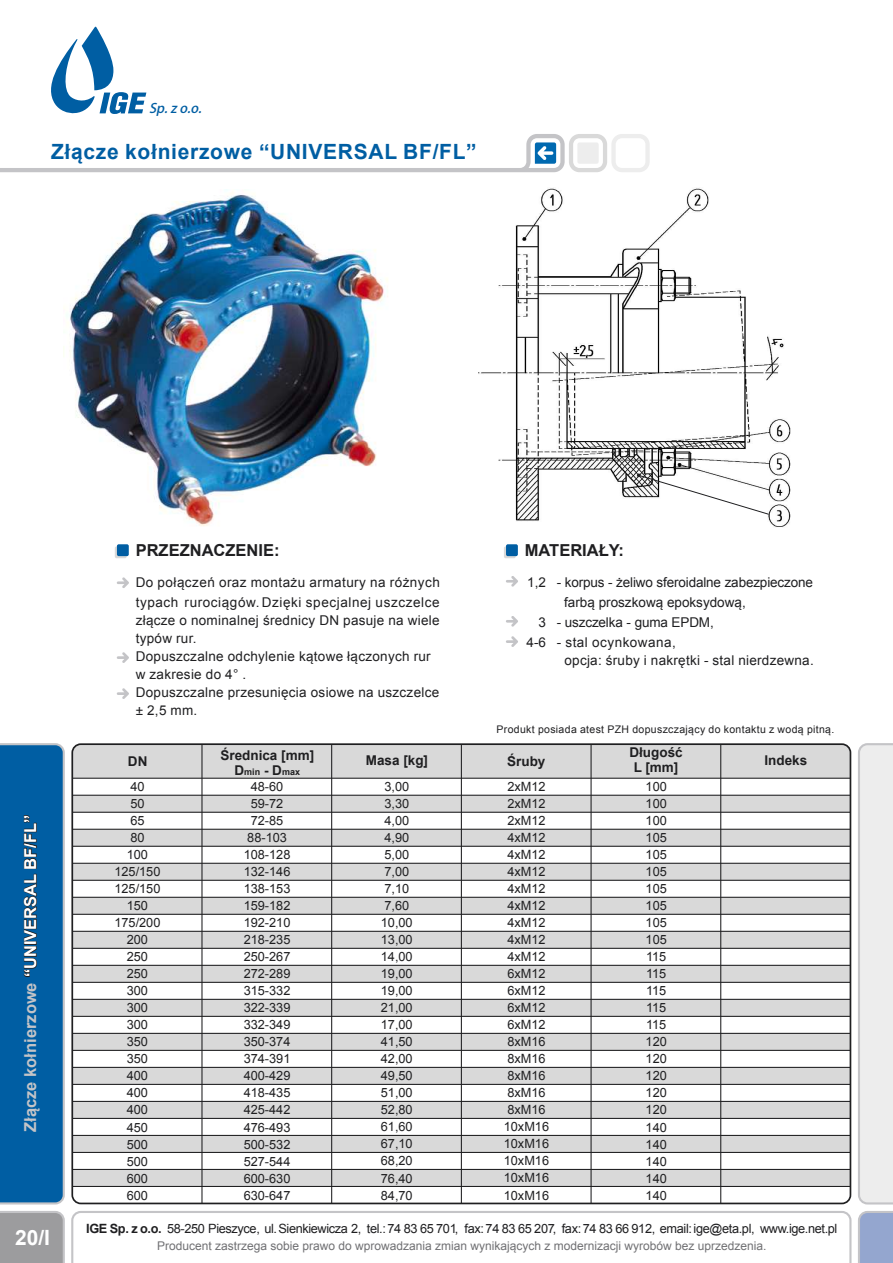
<style>
.page{position:relative;width:893px;height:1263px;background:#fff}
.page>*{position:absolute;margin:0;border:0;box-sizing:border-box;transform-origin:0 0}
.t1{font:700 21px "Arial";letter-spacing:.035em;color:#005ea3}
.t2{font:700 21px "Arial";color:#fff}
.t3{font:700 16.5px "Arial";color:#c4c4c7}
.t4{font:700 16.5px "Arial";color:#1f1f21}
.t5{font:13.5px/18px "Arial";letter-spacing:.02em;color:#1f1f21}
.t6{font:13.5px/20px "Arial";letter-spacing:-.01em;color:#1f1f21}
.t7{font:13.5px/20px "Arial";letter-spacing:.045em;color:#1f1f21}
.t8{font:700 13.5px/15.1px "Arial";color:#1f1f21;text-align:center}
.t9{font:italic 13.05px "Adobe Heiti Std";color:#005ea3}
.t10{font:12.75px/17px "Arial";color:#1f1f21;text-align:center}
.t11{font:12.75px "Arial";letter-spacing:-.03em;color:#1f1f21}
.t12{font:12px "Arial";color:#707073}
.t13{font:10.5px "Arial";letter-spacing:.03em;color:#1f1f21}
.t14{font:700 9px "Arial";color:#1f1f21}
.s1{color:#fff}
.s2{font-size:13.5px}
.s3{font-weight:700}
</style>
<div class="page">
<svg style="left:504px;top:546px;width:12px;height:12px"></svg>
<div style="left:506px;top:544px;width:12px;height:12px;background:#005ea3;border-radius:2px"></div>
<svg style="left:506px;top:576px;width:12px;height:11px"></svg>
<svg style="left:506px;top:616px;width:12px;height:11px"></svg>
<svg style="left:506px;top:636px;width:12px;height:11px"></svg>
<svg style="left:115px;top:546px;width:12px;height:12px"></svg>
<div style="left:117px;top:544px;width:12px;height:12px;background:#005ea3;border-radius:2px"></div>
<svg style="left:117px;top:577px;width:12px;height:11px"></svg>
<svg style="left:117px;top:652px;width:12px;height:11px"></svg>
<svg style="left:117px;top:688px;width:12px;height:11px"></svg>
<svg style="left:0;top:743px;width:893px;height:520px"></svg>
<img style="left:66px;top:189px;width:322px;height:337px">
<svg style="left:51px;top:27px;width:95px;height:87px"></svg>
<svg style="left:0;top:134px;width:650px;height:38px"></svg>
<img style="left:478px;top:188px;width:313px;height:339px">
<svg style="left:637px;top:473px;width:132px;height:42px"></svg>
<p class="t9" style="left:149px;top:102px;width:56px">Sp.z o.o.</p>
<h1 class="t1" style="left:51px;top:143px;width:427px">Złącze kołnierzowe “UNIVERSAL BF/FL”</h1>
<p class="t4" style="left:136px;top:544px;width:145px">PRZEZNACZENIE:</p>
<p class="t7" style="left:136px;top:573px;width:306px">Do połączeń oraz montażu armatury na różnych typach rurociągów. Dzięki specjalnej uszczelce</p>
<p class="t5" style="left:136px;top:612px;width:306px">złącze o nominalnej średnicy DN pasuje na wiele typów rur.<br>Dopuszczalne odchylenie kątowe łączonych rur w zakresie do 4° .<br>Dopuszczalne przesunięcia osiowe na uszczelce ± 2,5 mm.</p>
<p class="t4" style="left:525px;top:544px;width:101px">MATERIAŁY:</p>
<p class="t5" style="left:527px;top:574px;width:20px">1,2</p>
<p class="t5" style="left:527px;top:613px;width:21px;line-height:20px;text-align:right">3<br>4-6</p>
<p class="t6" style="left:564px;top:573px;width:250px;text-indent:-8px">- korpus - żeliwo sferoidalne zabezpieczone farbą proszkową epoksydową,</p>
<p class="t6" style="left:557px;top:613px;width:159px">- uszczelka - guma EPDM,</p>
<p class="t5" style="left:564px;top:634px;width:251px;text-indent:-8px">- stal ocynkowana,<br>opcja: śruby i nakrętki - stal nierdzewna.</p>
<p class="t13" style="left:497px;top:725px;width:339px">Produkt posiada atest PZH dopuszczający do kontaktu z wodą pitną.</p>
<p class="t3" style="left:24px;top:1132px;width:319px;rotate:-90deg">Złącze kołnierzowe <span class="s1">“UNIVERSAL BF/FL”</span></p>
<h1 class="t2" style="left:15px;top:1230px;width:37px">20/I</h1>
<p class="t8" style="left:128px;top:755px;width:21px">DN</p>
<p class="t8" style="left:366px;top:754px;width:64px">Masa [kg]</p>
<p class="t8" style="left:629px;top:746px;width:55px">Długość<br>L [mm]</p>
<p class="t8" style="left:220px;top:749px;width:95px">Średnica [mm]</p>
<p class="t14" style="left:235px;top:768px;width:67px"><span class="s2">D</span>min <span class="s2">- D</span>max</p>
<p class="t8" style="left:507px;top:755px;width:40px">Śruby</p>
<p class="t8" style="left:764px;top:754px;width:44px">Indeks</p>
<p class="t10" style="left:114px;top:779px;width:48px">40<br>50<br>65<br>80<br>100<br>125/150<br>125/150<br>150<br>175/200<br>200<br>250<br>250<br>300<br>300<br>300<br>350<br>350<br>400<br>400<br>400<br>450<br>500<br>500<br>600<br>600</p>
<p class="t10" style="left:244px;top:779px;width:48px">48-60<br>59-72<br>72-85<br>88-103<br>108-128<br>132-146<br>138-153<br>159-182<br>192-210<br>218-235<br>250-267<br>272-289<br>315-332<br>322-339<br>332-349<br>350-374<br>374-391<br>400-429<br>418-435<br>425-442<br>476-493<br>500-532<br>527-544<br>600-630<br>630-647</p>
<p class="t10" style="left:381px;top:779px;width:33px;text-align:left">3,00<br>3,30<br>4,00<br>4,90<br>5,00<br>7,00<br>7,10<br>7,60<br>10,00<br>13,00<br>14,00<br>19,00<br>19,00<br>21,00<br>17,00<br>41,50<br>42,00<br>49,50<br>51,00<br>52,80<br>61,60<br>67,10<br>68,20<br>76,40<br>84,70</p>
<p class="t10" style="left:504px;top:779px;width:47px;text-align:left">2xM12<br>2xM12<br>2xM12<br>4xM12<br>4xM12<br>4xM12<br>4xM12<br>4xM12<br>4xM12<br>4xM12<br>4xM12<br>6xM12<br>6xM12<br>6xM12<br>6xM12<br>8xM16<br>8xM16<br>8xM16<br>8xM16<br>8xM16<br>10xM16<br>10xM16<br>10xM16<br>10xM16<br>10xM16</p>
<p class="t10" style="left:646px;top:779px;width:23px;text-align:justify">100<br>100<br>100<br>105<br>105<br>105<br>105<br>105<br>105<br>105<br>115<br>115<br>115<br>115<br>115<br>120<br>120<br>120<br>120<br>120<br>140<br>140<br>140<br>140<br>140</p>
<p class="t11" style="left:86px;top:1223px;width:753px"><span class="s3">IGE Sp. z o.o.</span> 58-250 Pieszyce, ul.Sienkiewicza 2, tel.: 74 83 65 701, fax: 74 83 65 207, fax: 74 83 66 912, email: ige@eta.pl, www.ige.net.pl</p>
<p class="t12" style="left:157px;top:1241px;width:611px">Producent zastrzega sobie prawo do wprowadzania zmian wynikających z modernizacji wyrobów bez uprzedzenia.</p>
</div>
